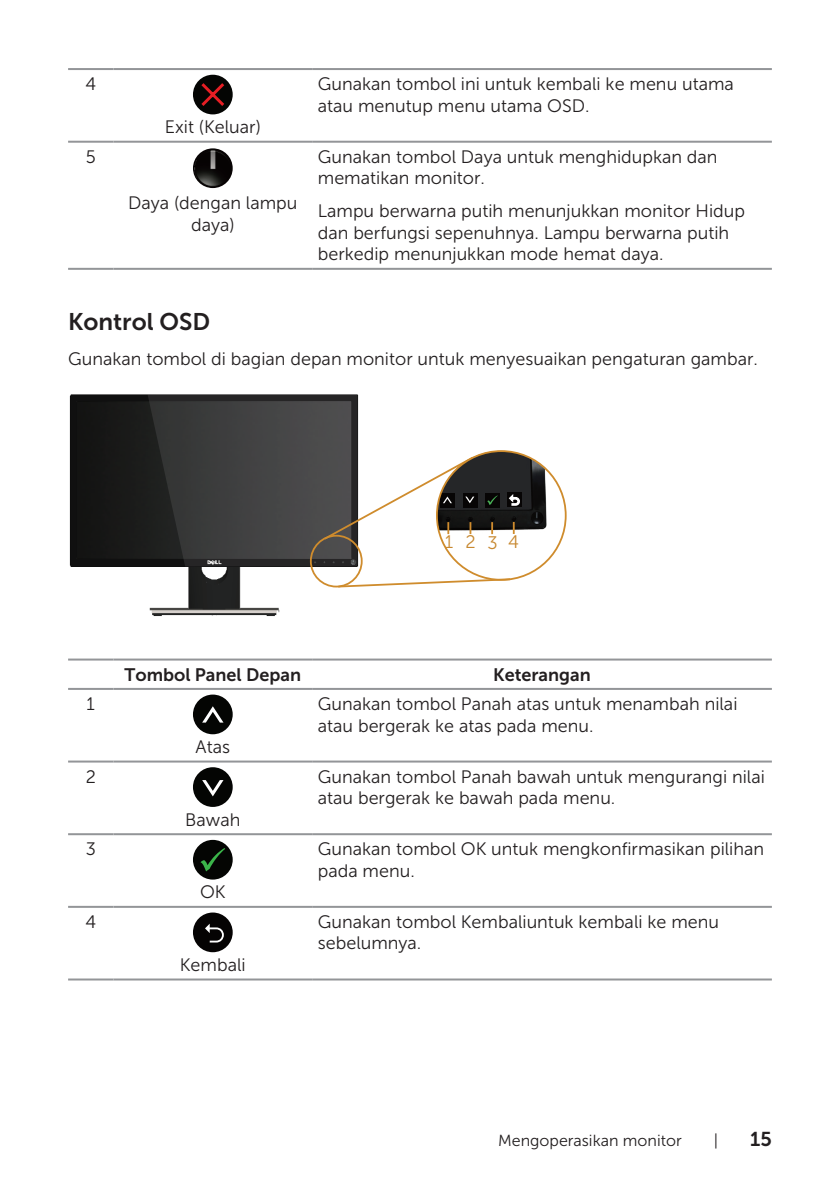
<style>
.page{position:relative;width:840px;height:1191px;background:#fff}
.page>*{position:absolute;margin:0;border:0;box-sizing:border-box;transform-origin:0 0}
.Head_3{font:24px "Museo Sans For Dell 700";color:#231f20}
.t1{font:20px "Museo Sans For Dell 700";color:#231f20}
.t2{font:18.2px "Museo Sans For Dell 300";color:#c78830}
.text{font:18px/21.6px "Museo Sans For Dell 300";color:#231f20}
.text-2{font:18px "Museo Sans For Dell 700";color:#231f20}
.t3{font:16px "Museo Sans For Dell 300";color:#231f20}
</style>
<div class="page">
<hr style="left:68px;top:68px;width:45px;height:2px;background:#939598">
<hr style="left:113px;top:68px;width:199px;height:2px;background:#939598">
<hr style="left:312px;top:68px;width:459px;height:2px;background:#939598">
<hr style="left:68px;top:141px;width:45px;height:2px;background:#939598">
<hr style="left:113px;top:141px;width:199px;height:2px;background:#939598">
<hr style="left:312px;top:141px;width:459px;height:2px;background:#939598">
<hr style="left:68px;top:268px;width:45px;height:2px;background:#939598">
<hr style="left:113px;top:268px;width:199px;height:2px;background:#939598">
<hr style="left:312px;top:268px;width:459px;height:2px;background:#939598">
<div style="left:193px;top:75px;width:39px;height:39px;background:#040503;border-radius:50%"></div>
<svg style="left:198px;top:80px;width:29px;height:29px"></svg>
<img style="left:193px;top:148px;width:39px;height:40px;border-radius:20px">
<img style="left:69px;top:394px;width:290px;height:222px">
<div style="left:77px;top:402px;width:70px;height:156px;background:#181817"></div>
<svg style="left:336px;top:577px;width:175px;height:11px"></svg>
<img style="left:475px;top:451px;width:81px;height:84px">
<div style="left:462px;top:493px;width:15px;height:14px;background:#070505"></div>
<div style="left:484px;top:493px;width:15px;height:14px;background:#070505"></div>
<svg style="left:487px;top:495px;width:10px;height:10px"></svg>
<svg style="left:507px;top:492px;width:14px;height:15px"></svg>
<svg style="left:147px;top:394px;width:328px;height:172px"></svg>
<svg style="left:491px;top:522px;width:2px;height:12px"></svg>
<svg style="left:512px;top:522px;width:2px;height:12px"></svg>
<hr style="left:68px;top:658px;width:45px;height:2px;background:#939598">
<hr style="left:113px;top:658px;width:199px;height:2px;background:#939598">
<hr style="left:312px;top:658px;width:459px;height:2px;background:#939598">
<hr style="left:68px;top:688px;width:45px;height:2px;background:#939598">
<hr style="left:113px;top:688px;width:199px;height:2px;background:#939598">
<hr style="left:312px;top:688px;width:459px;height:2px;background:#939598">
<hr style="left:68px;top:760px;width:45px;height:2px;background:#939598">
<hr style="left:113px;top:760px;width:199px;height:2px;background:#939598">
<hr style="left:312px;top:760px;width:459px;height:2px;background:#939598">
<hr style="left:68px;top:833px;width:45px;height:2px;background:#939598">
<hr style="left:113px;top:833px;width:199px;height:2px;background:#939598">
<hr style="left:312px;top:833px;width:459px;height:2px;background:#939598">
<hr style="left:68px;top:906px;width:45px;height:2px;background:#939598">
<hr style="left:113px;top:906px;width:199px;height:2px;background:#939598">
<hr style="left:312px;top:906px;width:459px;height:2px;background:#939598">
<hr style="left:68px;top:978px;width:45px;height:2px;background:#939598">
<hr style="left:113px;top:978px;width:199px;height:2px;background:#939598">
<hr style="left:312px;top:978px;width:459px;height:2px;background:#939598">
<div style="left:193px;top:694px;width:39px;height:40px;background:#040503;border-radius:50%"></div>
<svg style="left:202px;top:706px;width:21px;height:16px"></svg>
<div style="left:193px;top:767px;width:39px;height:40px;background:#040503;border-radius:50%"></div>
<svg style="left:202px;top:780px;width:21px;height:16px"></svg>
<div style="left:193px;top:840px;width:39px;height:39px;background:#040503;border-radius:50%"></div>
<svg style="left:200px;top:848px;width:25px;height:23px"></svg>
<div style="left:193px;top:912px;width:39px;height:40px;background:#050303;border-radius:50%"></div>
<svg style="left:205px;top:923px;width:19px;height:19px"></svg>
<p class="text" style="left:85px;top:73px;width:12px">4</p>
<p class="text" style="left:86px;top:146px;width:12px">5</p>
<p class="text" style="left:165px;top:116px;width:97px">Exit (Keluar)</p>
<p class="text" style="left:128px;top:192px;width:171px;text-align:center">Daya (dengan lampu daya)</p>
<p class="text" style="left:317px;top:73px;width:417px">Gunakan tombol ini untuk kembali ke menu utama atau menutup menu utama OSD.</p>
<p class="text" style="left:317px;top:146px;width:401px">Gunakan tombol Daya untuk menghidupkan dan mematikan monitor.</p>
<p class="text" style="left:317px;top:200px;width:428px">Lampu berwarna putih menunjukkan monitor Hidup dan berfungsi sepenuhnya. Lampu berwarna putih berkedip menunjukkan mode hemat daya.</p>
<p class="Head_3" style="left:68px;top:309px;width:143px">Kontrol OSD</p>
<p class="text" style="left:68px;top:348px;width:691px">Gunakan tombol di bagian depan monitor untuk menyesuaikan pengaturan gambar.</p>
<p class="t2" style="left:444px;top:532px;width:76px">1234</p>
<p class="text-2" style="left:124px;top:664px;width:178px">Tombol Panel Depan</p>
<p class="text-2" style="left:493px;top:664px;width:99px">Keterangan</p>
<p class="text" style="left:87px;top:693px;width:10px">1</p>
<p class="text" style="left:317px;top:693px;width:421px">Gunakan tombol Panah atas untuk menambah nilai atau bergerak ke atas pada menu.</p>
<p class="text" style="left:195px;top:736px;width:36px">Atas</p>
<p class="text" style="left:86px;top:765px;width:12px">2</p>
<p class="text" style="left:317px;top:765px;width:448px">Gunakan tombol Panah bawah untuk mengurangi nilai atau bergerak ke bawah pada menu.</p>
<p class="text" style="left:185px;top:809px;width:57px">Bawah</p>
<p class="text" style="left:86px;top:838px;width:12px">3</p>
<p class="text" style="left:317px;top:838px;width:447px">Gunakan tombol OK untuk mengkonfirmasikan pilihan pada menu.</p>
<p class="text" style="left:200px;top:881px;width:27px">OK</p>
<p class="text" style="left:85px;top:911px;width:12px">4</p>
<p class="text" style="left:317px;top:911px;width:402px">Gunakan tombol Kembaliuntuk kembali ke menu sebelumnya.</p>
<p class="text" style="left:180px;top:954px;width:67px">Kembali</p>
<p class="t3" style="left:498px;top:1131px;width:185px">Mengoperasikan monitor</p>
<p class="t3" style="left:713px;top:1131px;width:6px">|</p>
<p class="t1" style="left:749px;top:1127px;width:23px">15</p>
</div>
